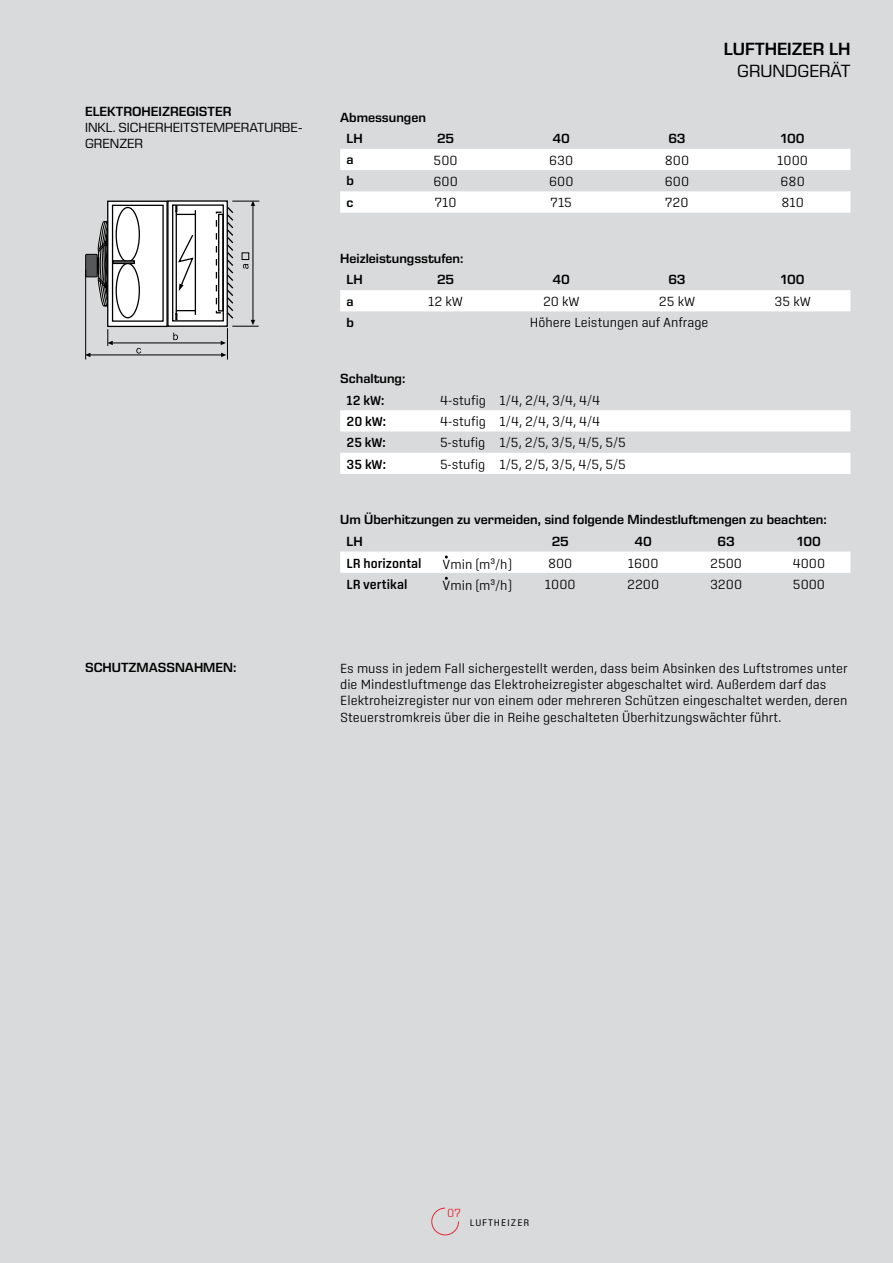
<style>
.page{position:relative;width:893px;height:1263px;background:#d9dadb}
.page>*{position:absolute;margin:0;border:0;box-sizing:border-box;transform-origin:0 0}
.t1{font:600 18px "Eurostile Next LT Pro";color:#000}
.t2{font:18px "Eurostile Next LT Pro";color:#000}
.t3{font:300 13.5px/16.2px "Center";color:#000}
.t4{font:600 13.5px/21.3px "Eurostile Next LT Pro";color:#000}
.t5{font:500 13.5px "Center";color:#000}
.t6{font:13.5px/16.2px "Eurostile Next LT Pro";color:#000}
.t7{font:300 12px "Center";color:#e42934}
.t8{font:9.75px "Center";letter-spacing:.095em;color:#000}
</style>
<div class="page">
<svg style="left:431px;top:1207px;width:28px;height:29px"></svg>
<svg style="left:340px;top:149px;width:510px;height:64px"></svg>
<div style="left:340px;top:290px;width:510px;height:21px;background:#fff"></div>
<svg style="left:340px;top:410px;width:510px;height:64px"></svg>
<svg style="left:340px;top:551px;width:510px;height:29px"></svg>
<div style="left:86px;top:254px;width:11px;height:23px;background:#58585a"></div>
<div style="left:85px;top:254px;width:13px;height:23px;border:1px solid #000"></div>
<hr style="left:227px;top:328px;width:1px;height:31px;background:#000">
<hr style="left:85px;top:270px;width:1px;height:89px;background:#000">
<hr style="left:90px;top:354px;width:132px;height:1px;background:#000">
<svg style="left:221px;top:353px;width:5px;height:4px"></svg>
<svg style="left:85px;top:353px;width:5px;height:4px"></svg>
<hr style="left:112px;top:342px;width:110px;height:1px;background:#000">
<svg style="left:221px;top:341px;width:5px;height:4px"></svg>
<svg style="left:107px;top:329px;width:6px;height:17px"></svg>
<svg style="left:136px;top:348px;width:5px;height:5px"></svg>
<svg style="left:173px;top:333px;width:5px;height:7px"></svg>
<div style="left:167px;top:200px;width:61px;height:127px;background:linear-gradient(to bottom,#fff,#fff)"></div>
<div style="left:107px;top:201px;width:61px;height:126px;background:#fff;border:1px solid #000"></div>
<div style="left:112px;top:205px;width:52px;height:117px;border:1px solid #000"></div>
<svg style="left:97px;top:202px;width:44px;height:117px"></svg>
<svg style="left:112px;top:260px;width:23px;height:4px"></svg>
<svg style="left:171px;top:201px;width:88px;height:126px"></svg>
<p class="t4" style="left:85px;top:101px;width:148px">ELEKTROHEIZREGISTER</p>
<p class="t6" style="left:85px;top:119px;width:219px">INKL. SICHERHEITSTEMPERATURBE-<br>GRENZER</p>
<p class="t4" style="left:347px;top:107px;width:81px;text-indent:-6px">Abmessungen<br>LH</p>
<h1 class="t1" style="left:724px;top:39px;width:128px">LUFTHEIZER LH</h1>
<h1 class="t2" style="left:737px;top:61px;width:115px">GRUNDGERÄT</h1>
<p class="t4" style="left:437px;top:128px;width:19px">25</p>
<p class="t4" style="left:552px;top:128px;width:19px">40</p>
<p class="t4" style="left:668px;top:128px;width:19px">63</p>
<p class="t4" style="left:781px;top:128px;width:25px">100</p>
<p class="t4" style="left:347px;top:149px;width:9px">a</p>
<p class="t3" style="left:434px;top:152px;width:26px">500</p>
<p class="t3" style="left:549px;top:152px;width:26px">630</p>
<p class="t3" style="left:665px;top:152px;width:26px">800</p>
<p class="t3" style="left:777px;top:152px;width:32px">1000</p>
<p class="t4" style="left:347px;top:170px;width:9px">b</p>
<p class="t3" style="left:433px;top:173px;width:26px">600</p>
<p class="t3" style="left:549px;top:173px;width:26px">600</p>
<p class="t3" style="left:665px;top:173px;width:26px">600</p>
<p class="t3" style="left:780px;top:173px;width:26px">680</p>
<p class="t4" style="left:347px;top:192px;width:9px">c</p>
<p class="t3" style="left:435px;top:194px;width:23px">710</p>
<p class="t3" style="left:551px;top:194px;width:23px">715</p>
<p class="t3" style="left:665px;top:194px;width:25px">720</p>
<p class="t3" style="left:781px;top:194px;width:24px">810</p>
<p class="t4" style="left:347px;top:248px;width:118px;text-indent:-6px">Heizleistungsstufen:<br>LH</p>
<p class="t4" style="left:437px;top:269px;width:19px">25</p>
<p class="t4" style="left:552px;top:269px;width:19px">40</p>
<p class="t4" style="left:668px;top:269px;width:19px">63</p>
<p class="t4" style="left:781px;top:269px;width:25px">100</p>
<p class="t4" style="left:347px;top:290px;width:9px">a</p>
<p class="t3" style="left:428px;top:293px;width:36px">12 kW</p>
<p class="t3" style="left:543px;top:293px;width:38px">20 kW</p>
<p class="t3" style="left:659px;top:293px;width:38px">25 kW</p>
<p class="t3" style="left:774px;top:293px;width:38px">35 kW</p>
<p class="t4" style="left:347px;top:312px;width:9px">b</p>
<p class="t3" style="left:530px;top:314px;width:180px">Höhere Leistungen auf Anfrage</p>
<p class="t4" style="left:340px;top:368px;width:67px">Schaltung:</p>
<p class="t5" style="left:347px;top:392px;width:39px">12 kW:</p>
<p class="t3" style="left:440px;top:392px;width:162px">4-stufig 1/4, 2/4, 3/4, 4/4</p>
<p class="t5" style="left:347px;top:414px;width:41px">20 kW:</p>
<p class="t3" style="left:440px;top:413px;width:162px">4-stufig 1/4, 2/4, 3/4, 4/4</p>
<p class="t5" style="left:347px;top:435px;width:41px">25 kW:</p>
<p class="t3" style="left:440px;top:435px;width:187px">5-stufig 1/5, 2/5, 3/5, 4/5, 5/5</p>
<p class="t5" style="left:346px;top:456px;width:41px">35 kW:</p>
<p class="t3" style="left:440px;top:456px;width:187px">5-stufig 1/5, 2/5, 3/5, 4/5, 5/5</p>
<p class="t4" style="left:347px;top:509px;width:482px;text-indent:-6px">Um Überhitzungen zu vermeiden, sind folgende Mindestluftmengen zu beachten:<br>LH</p>
<p class="t4" style="left:552px;top:531px;width:19px">25</p>
<p class="t4" style="left:634px;top:531px;width:19px">40</p>
<p class="t4" style="left:717px;top:531px;width:19px">63</p>
<p class="t4" style="left:797px;top:531px;width:25px">100</p>
<p class="t4" style="left:85px;top:657px;width:153px">SCHUTZMASSNAHMEN:</p>
<p class="t5" style="left:347px;top:555px;width:77px">LR horizontal</p>
<p class="t3" style="left:443px;top:556px;width:71px">Vmin (m³/h)</p>
<p class="t3" style="left:548px;top:555px;width:26px">800</p>
<p class="t3" style="left:628px;top:555px;width:32px">1600</p>
<p class="t3" style="left:710px;top:555px;width:33px">2500</p>
<p class="t3" style="left:793px;top:555px;width:34px">4000</p>
<p class="t5" style="left:347px;top:576px;width:62px">LR vertikal</p>
<p class="t3" style="left:443px;top:577px;width:71px">Vmin (m³/h)</p>
<p class="t3" style="left:545px;top:576px;width:32px">1000</p>
<p class="t3" style="left:627px;top:576px;width:34px">2200</p>
<p class="t3" style="left:710px;top:576px;width:34px">3200</p>
<p class="t3" style="left:793px;top:576px;width:34px">5000</p>
<p class="t3" style="left:340px;top:660px;width:509px">Es muss in jedem Fall sichergestellt werden, dass beim Absinken des Luftstromes unter die Mindestluftmenge das Elektroheizregister abgeschaltet wird. Außerdem darf das Elektroheizregister nur von einem oder mehreren Schützen eingeschaltet werden, deren Steuerstromkreis über die in Reihe geschalteten Überhitzungswächter führt.</p>
<p class="t7" style="left:447px;top:1206px;width:15px">07</p>
<p class="t8" style="left:470px;top:1217px;width:61px">LUFTHEIZER</p>
</div>
